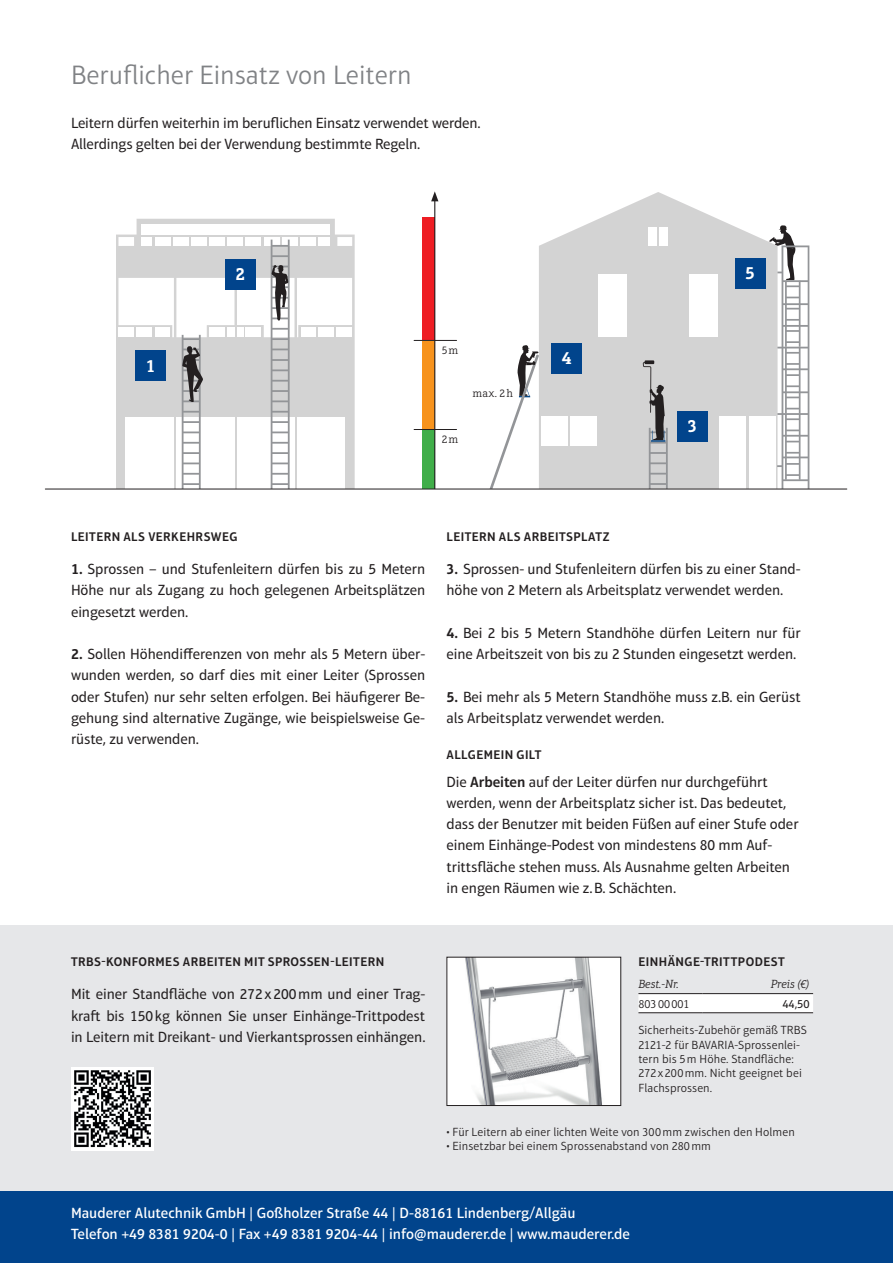
<style>
.page{position:relative;width:893px;height:1263px;background:#fff}
.page>*{position:absolute;margin:0;border:0;box-sizing:border-box;transform-origin:0 0}
.t1{font:300 27px "Aptifer Sans LT Pro";color:#808285}
.t2{font:600 18px "Aptifer Slab LT Pro";color:#fff}
.t3{font:15px/21.3px "Aptifer Sans LT Pro";letter-spacing:-.005em;color:#231f20}
.t4{font:500 15px/21px "Aptifer Sans LT Pro";color:#fff}
.t5{font:600 12.75px "Aptifer Sans LT Pro";letter-spacing:.035em;color:#231f20}
.t6{font:300 12px/14.4px "Aptifer Sans LT Pro";letter-spacing:.005em;color:#231f20}
.t7{font:italic 300 12px "Aptifer Slab LT Pro";letter-spacing:-.01em;color:#231f20}
.t8{font:12px "Aptifer Sans LT Pro";color:#231f20}
.t9{font:300 11.25px "Aptifer Slab LT Pro";letter-spacing:.105em;color:#231f20}
.s1{font-weight:600}
</style>
<div class="page">
<div style="left:0;top:1191px;width:893px;height:72px;background:#01448c"></div>
<div style="left:0;top:925px;width:893px;height:266px;background:#e6e7e9"></div>
<svg style="left:116px;top:219px;width:239px;height:270px;fill:#d3d3d3"></svg>
<div style="left:282px;top:237px;width:16px;height:9px;background:#fff"></div>
<div style="left:264px;top:237px;width:15px;height:9px;background:#fff"></div>
<div style="left:300px;top:237px;width:16px;height:9px;background:#fff"></div>
<div style="left:142px;top:224px;width:188px;height:10px;background:#fff"></div>
<div style="left:246px;top:237px;width:15px;height:9px;background:#fff"></div>
<div style="left:155px;top:237px;width:15px;height:9px;background:#fff"></div>
<div style="left:142px;top:237px;width:10px;height:9px;background:#fff"></div>
<div style="left:318px;top:237px;width:12px;height:9px;background:#fff"></div>
<div style="left:227px;top:237px;width:16px;height:9px;background:#fff"></div>
<div style="left:173px;top:237px;width:16px;height:9px;background:#fff"></div>
<div style="left:209px;top:237px;width:16px;height:9px;background:#fff"></div>
<div style="left:191px;top:237px;width:16px;height:9px;background:#fff"></div>
<svg style="left:118px;top:240px;width:234px;height:249px"></svg>
<svg style="left:539px;top:192px;width:230px;height:297px;background:#d7d7d7"></svg>
<svg style="left:490px;top:345px;width:55px;height:144px"></svg>
<div style="left:749px;top:417px;width:26px;height:72px;background:#fff"></div>
<div style="left:719px;top:417px;width:27px;height:72px;background:#fff"></div>
<div style="left:598px;top:274px;width:28px;height:63px;background:#fff"></div>
<div style="left:689px;top:274px;width:29px;height:63px;background:#fff"></div>
<div style="left:541px;top:417px;width:27px;height:29px;background:#fff"></div>
<div style="left:570px;top:417px;width:27px;height:29px;background:#fff"></div>
<div style="left:649px;top:227px;width:8px;height:19px;background:#fff"></div>
<div style="left:659px;top:227px;width:9px;height:19px;background:#fff"></div>
<svg style="left:643px;top:360px;width:25px;height:129px;background:#aaaaac"></svg>
<svg style="left:769px;top:225px;width:40px;height:264px"></svg>
<div style="left:422px;top:429px;width:13px;height:60px;background:#40ae49"></div>
<div style="left:422px;top:341px;width:13px;height:88px;background:#f7931d"></div>
<div style="left:422px;top:218px;width:13px;height:122px;background:#ee1d23"></div>
<hr style="left:434px;top:199px;width:1px;height:290px;background:#231f20">
<svg style="left:431px;top:191px;width:7px;height:10px"></svg>
<hr style="left:414px;top:429px;width:43px;height:1px;background:#231f20">
<hr style="left:414px;top:340px;width:43px;height:1px;background:#231f20">
<img style="left:448px;top:959px;width:171px;height:145px">
<div style="left:446px;top:957px;width:175px;height:149px;border:1px solid #231f20"></div>
<div style="left:638px;top:995px;width:175px;height:17px;background:#fff"></div>
<hr style="left:638px;top:993px;width:64px;height:1px;background:#231f20">
<hr style="left:702px;top:993px;width:111px;height:1px;background:#231f20">
<hr style="left:638px;top:1012px;width:64px;height:1px;background:#231f20">
<hr style="left:702px;top:1012px;width:111px;height:1px;background:#231f20">
<hr style="left:45px;top:489px;width:802px;height:1px;background:#231f20">
<img style="left:71px;top:1067px;width:83px;height:83px">
<div style="left:225px;top:259px;width:30px;height:30px;background:#01448c"></div>
<div style="left:136px;top:351px;width:30px;height:30px;background:#01448c"></div>
<div style="left:552px;top:343px;width:30px;height:30px;background:#01448c"></div>
<div style="left:677px;top:411px;width:30px;height:30px;background:#01448c"></div>
<div style="left:735px;top:258px;width:30px;height:30px;background:#01448c"></div>
<h1 class="t1" style="left:71px;top:60px;width:342px">Beruflicher Einsatz von Leitern</h1>
<p class="t3" style="left:71px;top:112px;width:411px">Leitern dürfen weiterhin im beruflichen Einsatz verwendet werden.<br>Allerdings gelten bei der Verwendung bestimmte Regeln.</p>
<p class="t2" style="left:146px;top:355px;width:11px">1</p>
<p class="t2" style="left:236px;top:264px;width:11px">2</p>
<p class="t9" style="left:442px;top:344px;width:18px">5m</p>
<p class="t9" style="left:472px;top:387px;width:42px">max. 2h</p>
<p class="t9" style="left:442px;top:433px;width:18px">2m</p>
<p class="t2" style="left:562px;top:348px;width:11px">4</p>
<p class="t2" style="left:745px;top:262px;width:11px">5</p>
<p class="t2" style="left:687px;top:416px;width:11px">3</p>
<p class="t5" style="left:71px;top:529px;width:168px">LEITERN ALS VERKEHRSWEG</p>
<p class="t3" style="left:71px;top:558px;width:356px;text-align:justify"><span class="s1">1.</span> Sprossen – und Stufenleitern dürfen bis zu 5 Metern Höhe nur als Zugang zu hoch gelegenen Arbeitsplätzen eingesetzt werden.</p>
<p class="t3" style="left:71px;top:643px;width:356px;text-align:justify"><span class="s1">2.</span> Sollen Höhendifferenzen von mehr als 5 Metern über&shy;wunden werden, so darf dies mit einer Leiter (Sprossen oder Stufen) nur sehr selten erfolgen. Bei häufigerer Be&shy;gehung sind alternative Zugänge, wie beispielsweise Ge&shy;rüste, zu verwenden.</p>
<p class="t5" style="left:447px;top:529px;width:164px">LEITERN ALS ARBEITSPLATZ</p>
<p class="t3" style="left:446px;top:558px;width:356px"><span class="s1">3.</span> Sprossen- und Stufenleitern dürfen bis zu einer Stand&shy;höhe von 2 Metern als Arbeitsplatz verwendet werden.</p>
<p class="t3" style="left:446px;top:622px;width:356px"><span class="s1">4.</span> Bei 2 bis 5 Metern Standhöhe dürfen Leitern nur für eine Arbeitszeit von bis zu 2 Stunden eingesetzt werden.</p>
<p class="t3" style="left:446px;top:686px;width:356px"><span class="s1">5.</span> Bei mehr als 5 Metern Standhöhe muss z.B. ein Gerüst als Arbeitsplatz verwendet werden.</p>
<p class="t5" style="left:447px;top:748px;width:96px">ALLGEMEIN GILT</p>
<p class="t3" style="left:446px;top:771px;width:354px">Die <span class="s1">Arbeiten</span> auf der Leiter dürfen nur durchgeführt werden, wenn der Arbeitsplatz sicher ist. Das bedeutet, dass der Benutzer mit beiden Füßen auf einer Stufe oder einem Einhänge-Podest von mindestens 80 mm Auf&shy;trittsfläche stehen muss. Als Ausnahme gelten Arbeiten in engen Räumen wie z.B. Schächten.</p>
<p class="t5" style="left:71px;top:954px;width:315px">TRBS-KONFORMES ARBEITEN MIT SPROSSEN-LEITERN</p>
<p class="t3" style="left:71px;top:983px;width:356px;text-align:justify">Mit einer Standfläche von 272x200mm und einer Trag&shy;kraft bis 150kg können Sie unser Einhänge-Trittpodest in Leitern mit Dreikant- und Vierkantsprossen einhängen.</p>
<p class="t5" style="left:639px;top:954px;width:148px">EINHÄNGE-TRITTPODEST</p>
<p class="t7" style="left:638px;top:977px;width:42px">Best.-Nr.</p>
<p class="t7" style="left:771px;top:977px;width:40px">Preis (€)</p>
<p class="t6" style="left:638px;top:996px;width:53px">80300001</p>
<p class="t8" style="left:782px;top:996px;width:29px">44,50</p>
<p class="t6" style="left:638px;top:1023px;width:170px">Sicherheits-Zubehör gemäß TRBS<br>2121-2 für BAVARIA-Sprossenlei&shy;tern bis 5m Höhe. Standfläche:<br>272x200mm. Nicht geeignet bei<br>Flachsprossen.</p>
<p class="t6" style="left:446px;top:1124px;width:350px">• Für Leitern ab einer lichten Weite von 300mm zwischen den Holmen</p>
<p class="t6" style="left:446px;top:1139px;width:266px">• Einsetzbar bei einem Sprossenabstand von 280mm</p>
<p class="t4" style="left:71px;top:1202px;width:560px">Mauderer Alutechnik GmbH | Goßholzer Straße 44 | D-88161 Lindenberg/Allgäu<br>Telefon +49 8381 9204-0 | Fax +49 8381 9204-44 | info@mauderer.de | www.mauderer.de</p>
</div>
